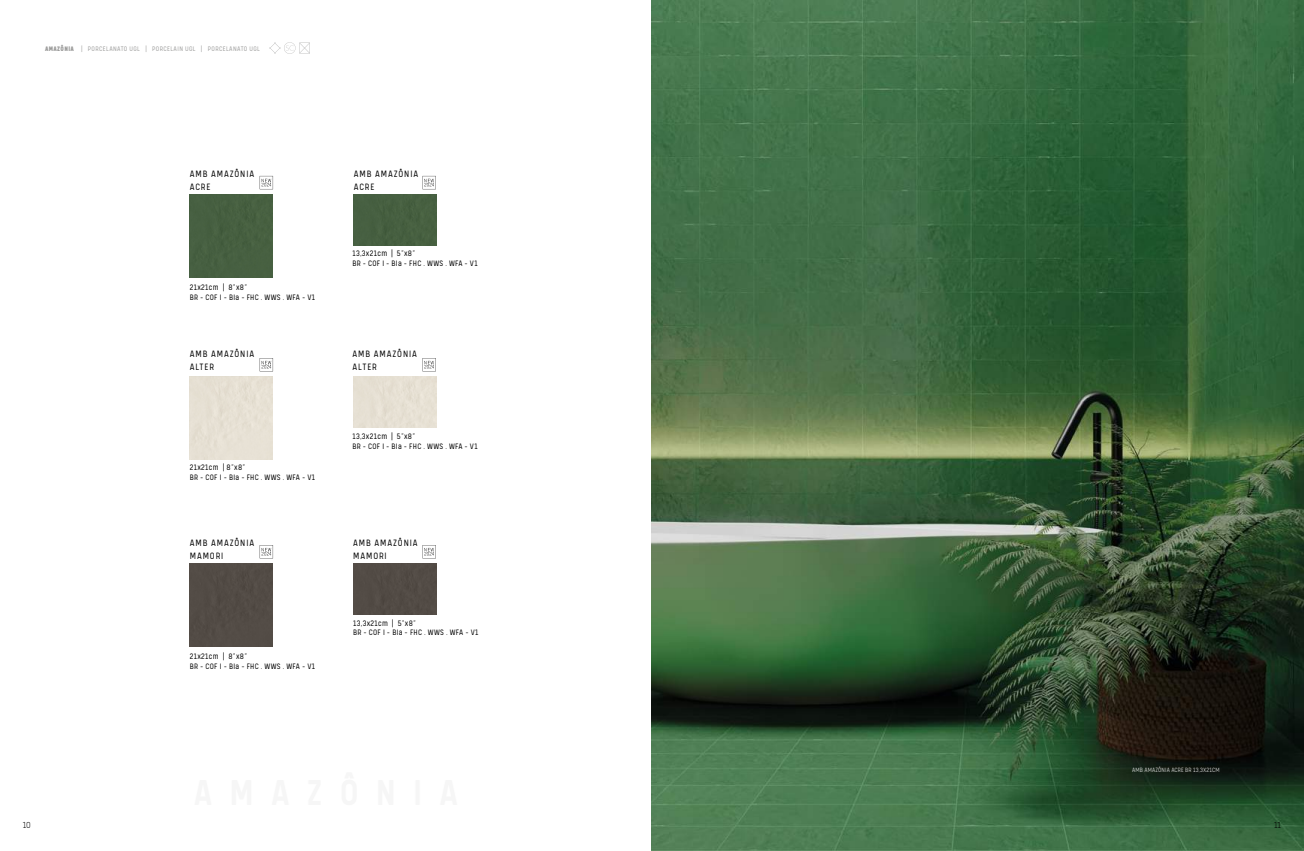
<style>
.page{position:relative;width:1304px;height:851px;background:#fff}
.page>*{position:absolute;margin:0;border:0;box-sizing:border-box;transform-origin:0 0}
.t1{font:300 10.5px/12.6px "Kelpt A1";letter-spacing:.085em;color:#000}
.t2{font:300 10px "Kelpt A1";color:#000}
.t3{font:300 9px/9.8px "Kelpt A1";letter-spacing:.03em;color:#000}
.t4{font:300 7.5px "Kelpt A1";letter-spacing:.05em;color:#9d9d9c}
.t5{font:300 7px "Kelpt A1";letter-spacing:.02em;color:#fff}
.s1{font-weight:900}
</style>
<div class="page">
<svg style="left:260px;top:545px;width:13px;height:13px"></svg>
<svg style="left:260px;top:358px;width:13px;height:13px"></svg>
<svg style="left:260px;top:176px;width:13px;height:13px"></svg>
<svg style="left:423px;top:545px;width:13px;height:13px"></svg>
<svg style="left:423px;top:358px;width:13px;height:13px"></svg>
<svg style="left:423px;top:176px;width:13px;height:13px"></svg>
<svg style="left:269px;top:42px;width:41px;height:12px"></svg>
<img style="left:652px;top:0;width:652px;height:850px">
<div style="left:190px;top:563px;width:83px;height:83px;background:#534c46"></div>
<div style="left:190px;top:194px;width:83px;height:83px;background:#476041"></div>
<div style="left:353px;top:563px;width:83px;height:51px;background:#524b45"></div>
<div style="left:353px;top:376px;width:83px;height:51px;background:#e6e0d3"></div>
<div style="left:353px;top:194px;width:83px;height:51px;background:#476041"></div>
<p class="t4" style="left:45px;top:44px;width:216px"><span class="s1">AMAZÔNIA</span> | PORCELANATO UGL | PORCELAIN UGL | PORCELANATO UGL</p>
<p class="t1" style="left:190px;top:167px;width:66px">AMB AMAZÔNIA<br>ACRE</p>
<p class="t1" style="left:354px;top:167px;width:66px">AMB AMAZÔNIA<br>ACRE</p>
<p class="t3" style="left:190px;top:282px;width:127px">21x21cm | 8”x8”<br>BR - COF I - BIa - FHC . WWS . WFA - V1</p>
<p class="t3" style="left:352px;top:248px;width:127px">13,3x21cm | 5”x8”<br>BR - COF I - BIa - FHC . WWS . WFA - V1</p>
<p class="t1" style="left:190px;top:347px;width:66px">AMB AMAZÔNIA<br>ALTER</p>
<p class="t1" style="left:353px;top:347px;width:66px">AMB AMAZÔNIA<br>ALTER</p>
<p class="t3" style="left:190px;top:462px;width:127px">21x21cm | 8”x8”<br>BR - COF I - BIa - FHC . WWS . WFA - V1</p>
<p class="t3" style="left:352px;top:431px;width:127px">13,3x21cm | 5”x8”<br>BR - COF I - BIa - FHC . WWS . WFA - V1</p>
<p class="t1" style="left:190px;top:536px;width:66px">AMB AMAZÔNIA<br>MAMORI</p>
<p class="t1" style="left:353px;top:536px;width:66px">AMB AMAZÔNIA<br>MAMORI</p>
<p class="t3" style="left:190px;top:651px;width:127px">21x21cm | 8”x8”<br>BR - COF I - BIa - FHC . WWS . WFA - V1</p>
<p class="t3" style="left:353px;top:617px;width:127px">13,3x21cm | 5”x8”<br>BR - COF I - BIa - FHC . WWS . WFA - V1</p>
<p class="t5" style="left:1132px;top:765px;width:89px">AMB AMAZÔNIA ACRE BR 13,3X21CM</p>
<p class="t2" style="left:23px;top:819px;width:9px">10</p>
<p class="t2" style="left:1274px;top:819px;width:9px">11</p>
</div>
